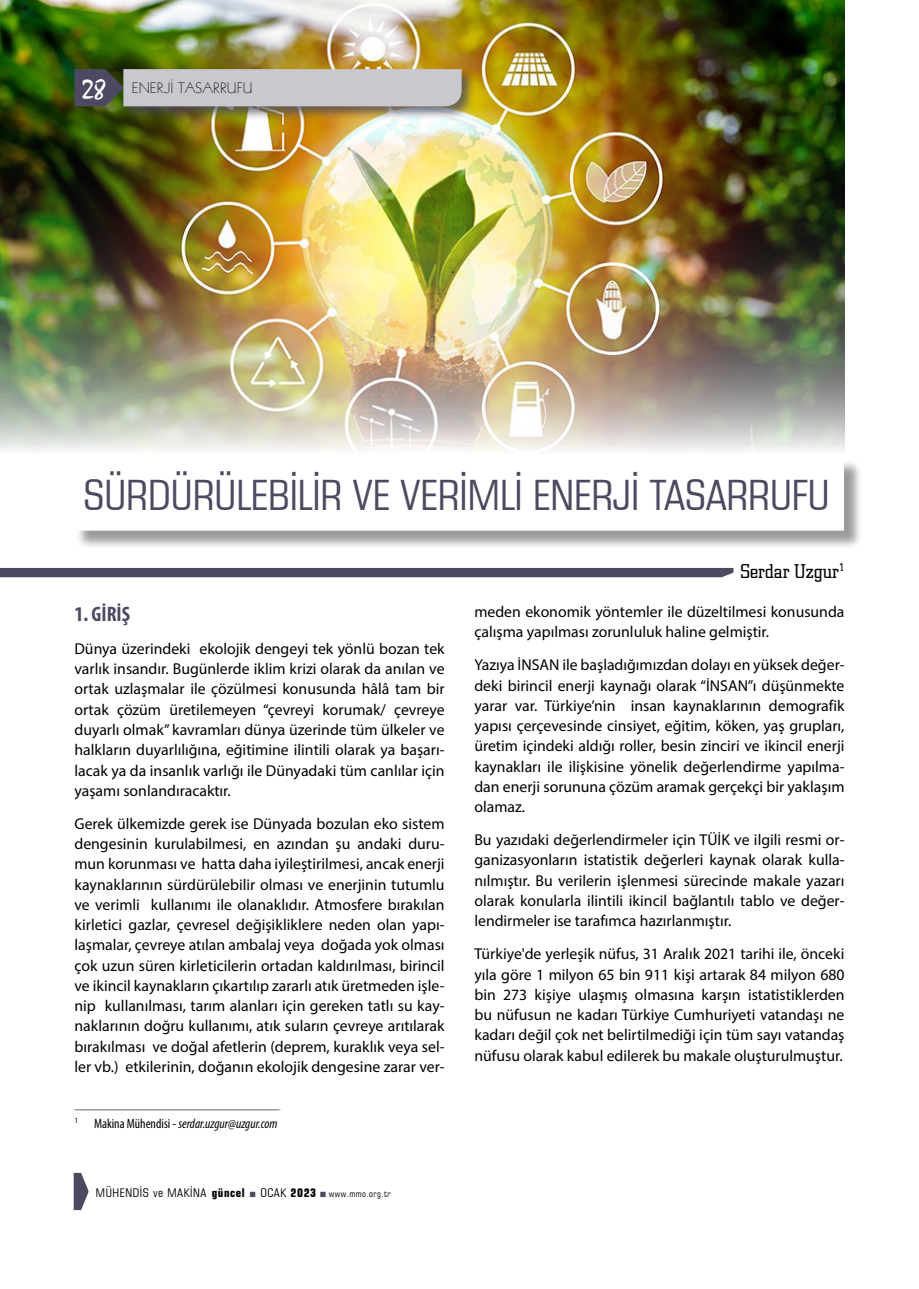
<style>
.page{position:relative;width:919px;height:1289px;background:#fff}
.page>*{position:absolute;margin:0;border:0;box-sizing:border-box;transform-origin:0 0}
.t1{font:condensed 42px "Square 721 BT";color:#4c4960}
.t2{font:700 condensed 21px "Myriad Pro";color:#4c4960}
.t3{font:300 20.25px "Square Slabserif 711 BT";color:#000}
.t4{font:15.75px/20.2px "Myriad Pro";color:#000;text-align:justify}
.t5{font:15px "Geometric 231 BT Light C";color:#000}
.t6{font:italic condensed 13.5px "Myriad Pro";color:#000}
.t7{font:condensed 12px "Square 721 BT";letter-spacing:.05em;color:#000}
.t8{font:condensed 9px "Square 721 BT";letter-spacing:.05em;color:#000}
.s1{font-family:"TR Mystical Plain";font-size:27px;color:#fff}
.s2{font-style:normal}
.s3{font-weight:700}
.s4{font-size:12px}
.s5{font-weight:700;font-size:12px}
</style>
<div class="page">
<img style="left:0;top:0;width:844px;height:451px">
<div style="left:121px;top:67px;width:355px;height:53px;background:#4c4960;opacity:.75"></div>
<svg style="left:74px;top:69px;width:387px;height:37px;background:#b8b6bd"></svg>
<svg style="left:74px;top:1172px;width:14px;height:37px"></svg>
<svg style="left:75px;top:1109px;width:205px;height:1px"></svg>
<div style="left:0;top:568px;width:733px;height:9px;background:#4c4960"></div>
<div style="left:76px;top:459px;width:786px;height:90px;background:#000;opacity:.4"></div>
<div style="left:74px;top:458px;width:769px;height:72px;background:#fff"></div>
<svg style="left:78px;top:444px;width:442px;height:7px"></svg>
<svg style="left:529px;top:530px;width:107px;height:6px"></svg>
<p class="t5" style="left:82px;top:79px;width:172px"><span class="s1">28</span> ENERJİ TASARRUFU</p>
<h1 class="t1" style="left:83px;top:469px;width:747px">SÜRDÜRÜLEBİLİR VE VERİMLİ ENERJİ TASARRUFU</h1>
<h2 class="t2" style="left:74px;top:600px;width:57px">1. GİRİŞ</h2>
<p class="t4" style="left:74px;top:638px;width:371px">Dünya üzerindeki ekolojik dengeyi tek yönlü bozan tek varlık insandır. Bugünlerde iklim krizi olarak da anılan ve ortak uzlaşmalar ile çözülmesi konusunda hâlâ tam bir ortak çözüm üretilemeyen “çevreyi korumak/ çevreye duyarlı olmak” kavramları dünya üzerinde tüm ülkeler ve halkların duyarlılığına, eğitimine ilintili olarak ya başarı&shy;lacak ya da insanlık varlığı ile Dünyadaki tüm canlılar için yaşamı sonlandıracaktır.</p>
<p class="t4" style="left:74px;top:813px;width:371px">Gerek ülkemizde gerek ise Dünyada bozulan eko sistem dengesinin kurulabilmesi, en azından şu andaki duru&shy;mun korunması ve hatta daha iyileştirilmesi, ancak enerji kaynaklarının sürdürülebilir olması ve enerjinin tutumlu ve verimli kullanımı ile olanaklıdır. Atmosfere bırakılan kirletici gazlar, çevresel değişikliklere neden olan yapı&shy;laşmalar, çevreye atılan ambalaj veya doğada yok olması çok uzun süren kirleticilerin ortadan kaldırılması, birincil ve ikincil kaynakların çıkartılıp zararlı atık üretmeden işle&shy;nip kullanılması, tarım alanları için gereken tatlı su kay&shy;naklarının doğru kullanımı, atık suların çevreye arıtılarak bırakılması ve doğal afetlerin (deprem, kuraklık veya sel&shy;ler vb.) etkilerinin, doğanın ekolojik dengesine zarar ver-</p>
<p class="t6" style="left:75px;top:1115px;width:204px"><sup>1</sup> <span class="s2">Makina Mühendisi -</span> serdar.uzgur@uzgur.com</p>
<p class="t7" style="left:96px;top:1185px;width:150px">MÜHENDİS ve MAKİNA <span class="s3">güncel</span></p>
<p class="t8" style="left:260px;top:1188px;width:132px"><span class="s4">OCAK</span> <span class="s5">2023</span> www.mmo.org.tr</p>
<p class="t3" style="left:740px;top:558px;width:106px">Serdar Uzgur<sup>1</sup></p>
<p class="t4" style="left:474px;top:601px;width:371px">meden ekonomik yöntemler ile düzeltilmesi konusunda çalışma yapılması zorunluluk haline gelmiştir.</p>
<p class="t4" style="left:474px;top:654px;width:371px">Yazıya İNSAN ile başladığımızdan dolayı en yüksek değer&shy;deki birincil enerji kaynağı olarak “İNSAN”ı düşünmekte yarar var. Türkiye’nin insan kaynaklarının demografik yapısı çerçevesinde cinsiyet, eğitim, köken, yaş grupları, üretim içindeki aldığı roller, besin zinciri ve ikincil enerji kaynakları ile ilişkisine yönelik değerlendirme yapılma&shy;dan enerji sorununa çözüm aramak gerçekçi bir yaklaşım olamaz.</p>
<p class="t4" style="left:474px;top:829px;width:371px">Bu yazıdaki değerlendirmeler için TÜİK ve ilgili resmi or&shy;ganizasyonların istatistik değerleri kaynak olarak kulla&shy;nılmıştır. Bu verilerin işlenmesi sürecinde makale yazarı olarak konularla ilintili ikincil bağlantılı tablo ve değer&shy;lendirmeler ise tarafımca hazırlanmıştır.</p>
<p class="t4" style="left:474px;top:943px;width:371px">Türkiye'de yerleşik nüfus, 31 Aralık 2021 tarihi ile, önceki yıla göre 1 milyon 65 bin 911 kişi artarak 84 milyon 680 bin 273 kişiye ulaşmış olmasına karşın istatistiklerden bu nüfusun ne kadarı Türkiye Cumhuriyeti vatandaşı ne kadarı değil çok net belirtilmediği için tüm sayı vatandaş nüfusu olarak kabul edilerek bu makale oluşturulmuştur.</p>
</div>
